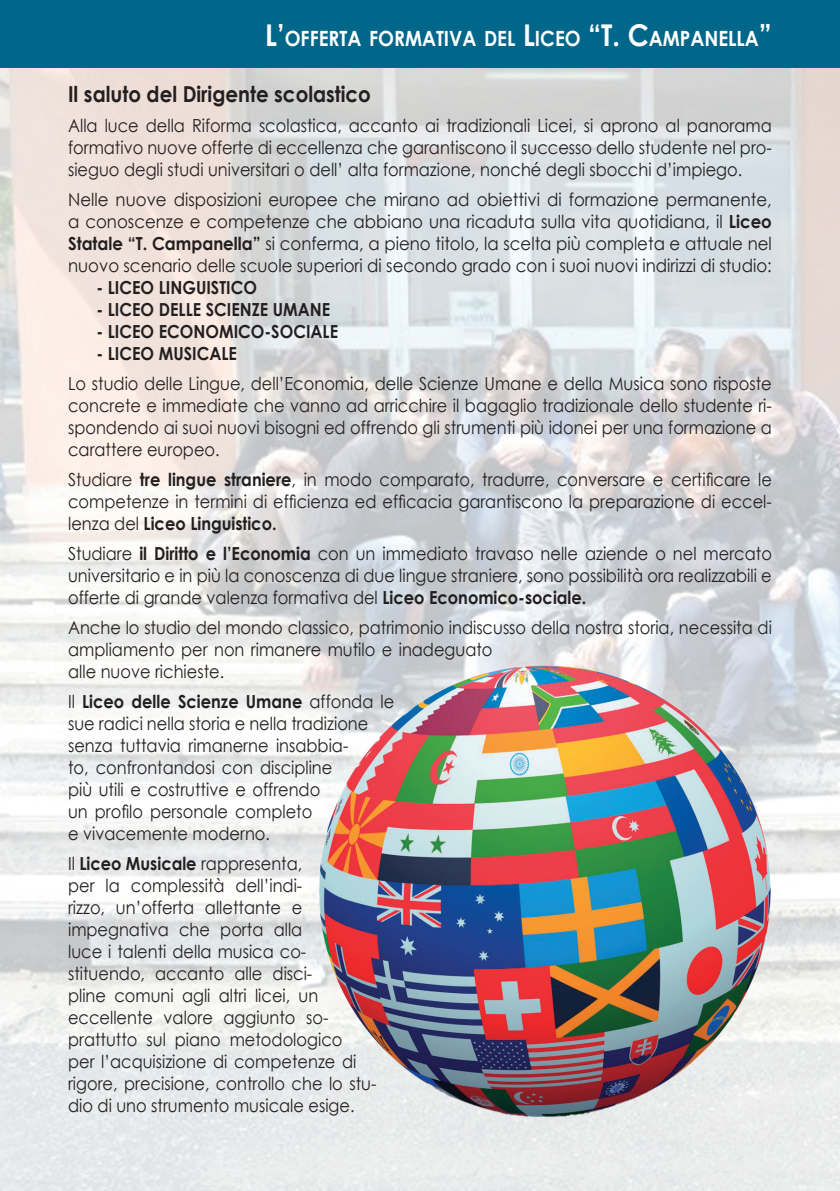
<style>
.page{position:relative;width:840px;height:1191px;background:#fff}
.page>*{position:absolute;margin:0;border:0;box-sizing:border-box;transform-origin:0 0}
.t1{font:700 22px "Century Gothic";color:#231f20;scale:.9 1}
.t2{font:700 21px "Century Gothic";color:#fff;scale:.9 1}
.t3{font:18px/22px "Century Gothic";color:#231f20;text-align:justify;scale:.9 1}
.t4{font:18px/22px "Century Gothic";color:#231f20;text-align:justify;scale:.92 1}
.t5{font:700 18px "Century Gothic";color:#231f20;scale:.9 1}
.s1{font-size:30px}
.s2{font-weight:700}
</style>
<div class="page">
<img style="left:0;top:67px;width:839px;height:1123px">
<div style="left:0;top:0;width:839px;height:67px;background:#00678a"></div>
<img style="left:318px;top:664px;width:453px;height:454px">
<p class="t2" style="left:265px;top:22px;width:564px"><span class="s1">L’</span>OFFERTA FORMATIVA DEL <span class="s1">L</span>ICEO <span class="s1">“T. C</span>AMPANELLA<span class="s1">”</span></p>
<p class="t1" style="left:68px;top:77px;width:338px">Il saluto del Dirigente scolastico</p>
<p class="t3" style="left:68px;top:114px;width:783px">Alla luce della Riforma scolastica, accanto ai tradizionali Licei, si aprono al panorama formativo nuove offerte di eccellenza che garantiscono il successo dello studente nel pro&shy;sieguo degli studi universitari o dell’ alta formazione, nonché degli sbocchi d’impiego.</p>
<p class="t4" style="left:68px;top:188px;width:766px">Nelle nuove disposizioni europee che mirano ad obiettivi di formazione permanente, a conoscenze e competenze che abbiano una ricaduta sulla vita quotidiana, il <span class="s2">Liceo Statale “T. Campanella”</span> si conferma, a pieno titolo, la scelta più completa e attuale nel nuovo scenario delle scuole superiori di secondo grado con i suoi nuovi indirizzi di studio:</p>
<p class="t5" style="left:96px;top:273px;width:180px">- LICEO LINGUISTICO</p>
<p class="t5" style="left:96px;top:295px;width:261px">- LICEO DELLE SCIENZE UMANE</p>
<p class="t5" style="left:96px;top:317px;width:270px">- LICEO ECONOMICO-SOCIALE</p>
<p class="t5" style="left:96px;top:339px;width:157px">- LICEO MUSICALE</p>
<p class="t3" style="left:68px;top:372px;width:783px">Lo studio delle Lingue, dell’Economia, delle Scienze Umane e della Musica sono risposte concrete e immediate che vanno ad arricchire il bagaglio tradizionale dello studente ri&shy;spondendo ai suoi nuovi bisogni ed offrendo gli strumenti più idonei per una formazione a carattere europeo.</p>
<p class="t3" style="left:68px;top:468px;width:783px">Studiare <span class="s2">tre lingue straniere</span>, in modo comparato, tradurre, conversare e certificare le competenze in termini di efficienza ed efficacia garantiscono la preparazione di eccel&shy;lenza del <span class="s2">Liceo Linguistico.</span></p>
<p class="t3" style="left:68px;top:542px;width:783px">Studiare <span class="s2">il Diritto e l’Economia</span> con un immediato travaso nelle aziende o nel mercato universitario e in più la conoscenza di due lingue straniere, sono possibilità ora realizzabili e offerte di grande valenza formativa del <span class="s2">Liceo Economico-sociale.</span></p>
<p class="t3" style="left:68px;top:616px;width:783px;text-align:left">Anche lo studio del mondo classico, patrimonio indiscusso della nostra storia, necessita di ampliamento per non rimanere mutilo e inadeguato<br>alle nuove richieste.</p>
<p class="t3" style="left:68px;top:690px;width:364px;text-align:left">Il <span class="s2">Liceo delle Scienze Umane</span> affonda le sue radici nella storia e nella tradizione senza tuttavia rimanerne insabbia-<br>to, confrontandosi con discipline<br>più utili e costruttive e offrendo<br>un profilo personale completo<br>e vivacemente moderno.</p>
<p class="t3" style="left:68px;top:852px;width:344px;text-align:left">Il <span class="s2">Liceo Musicale</span> rappresenta,<br>per la complessità dell’indi-<br>rizzo, un’offerta allettante e impegnativa che porta alla<br>luce i talenti della musica co&shy;stituendo, accanto alle disci-<br>pline comuni agli altri licei, un eccellente valore aggiunto so&shy;prattutto sul piano metodologico<br>per l’acquisizione di competenze di rigore, precisione, controllo che lo stu&shy;dio di uno strumento musicale esige.</p>
</div>
